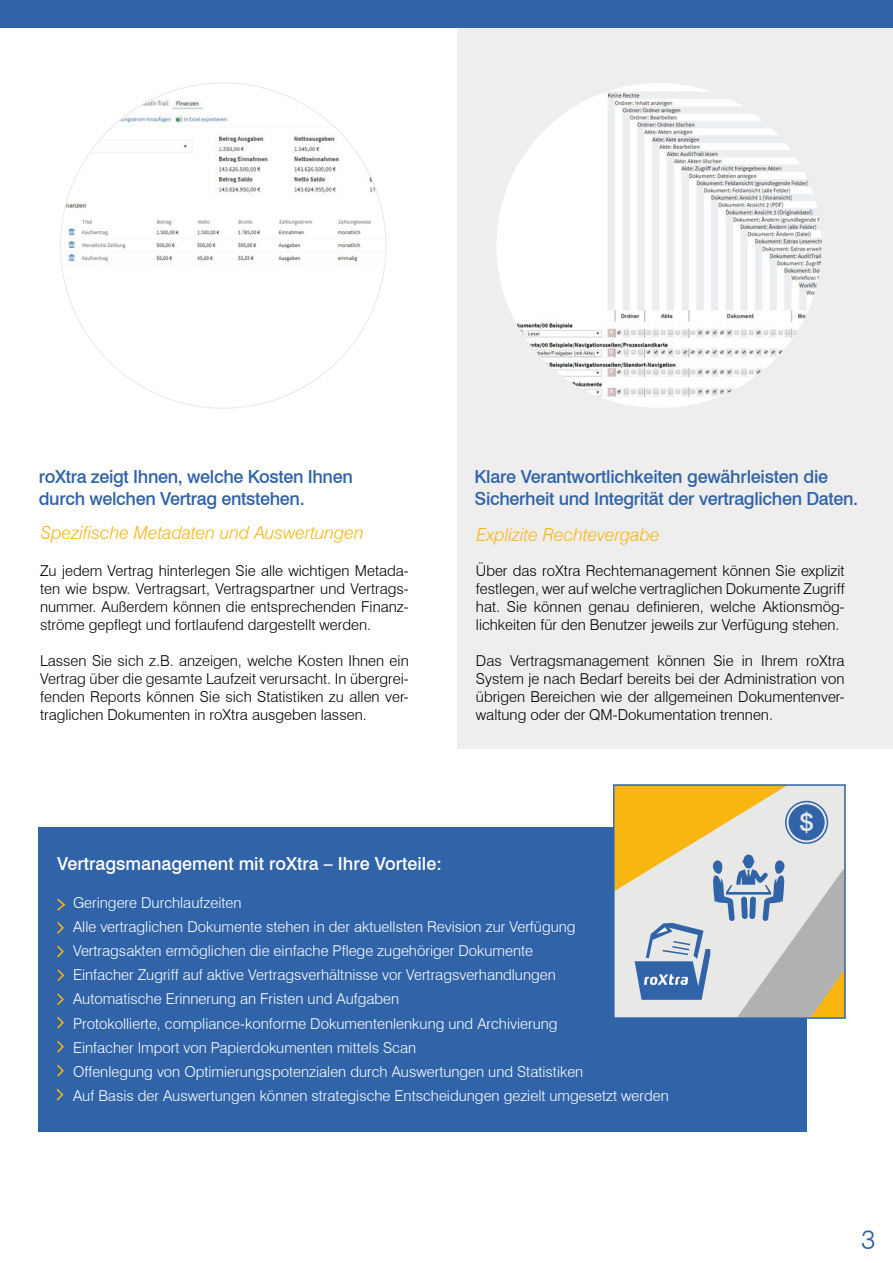
<style>
.page{position:relative;width:893px;height:1263px;background:#fff}
.page>*{position:absolute;margin:0;border:0;box-sizing:border-box;transform-origin:0 0}
.t1{font:300 27px "Swiss 721 BT";color:#3063a8}
.t2{font:500 25.95px "Swiss 721 BT";color:#e8e8e7}
.t3{font:500 18px/21.6px "Swiss 721 BT";letter-spacing:-.02em;color:#3063a8}
.t4{font:italic 300 18px "Swiss 721 BT";color:#f9b60f}
.t5{font:500 18px "Swiss 721 BT";color:#fff}
.t6{font:300 15px/18px "Swiss 721 BT";color:#000;text-align:justify}
.t7{font:300 15px/24px "Swiss 721 BT";color:#fff}
</style>
<div class="page">
<div style="left:39px;top:827px;width:768px;height:304px;background:#3063a8"></div>
<div style="left:457px;top:26px;width:436px;height:723px;background:#eee"></div>
<img style="left:61px;top:83px;width:325px;height:325px;border-radius:163px">
<img style="left:496px;top:83px;width:326px;height:325px;border-radius:163px">
<svg style="left:57px;top:922px;width:7px;height:12px"></svg>
<svg style="left:57px;top:945px;width:7px;height:13px"></svg>
<svg style="left:57px;top:969px;width:8px;height:12px"></svg>
<svg style="left:57px;top:993px;width:7px;height:12px"></svg>
<svg style="left:57px;top:1017px;width:7px;height:12px"></svg>
<svg style="left:57px;top:1041px;width:7px;height:12px"></svg>
<svg style="left:57px;top:898px;width:9px;height:13px"></svg>
<svg style="left:57px;top:1065px;width:7px;height:12px"></svg>
<div style="left:613px;top:784px;width:233px;height:235px;border:2px solid #3063a8"></div>
<svg style="left:614px;top:785px;width:231px;height:232px;background:#d1c9b0"></svg>
<img style="left:644px;top:974px;width:43px;height:10px">
<svg style="left:786px;top:801px;width:41px;height:42px"></svg>
<div style="left:785px;top:801px;width:43px;height:43px;border:2px solid #3063a8;border-radius:50%"></div>
<div style="left:788px;top:804px;width:37px;height:37px;background:#3063a8;border-radius:50%"></div>
<div style="left:787px;top:803px;width:39px;height:39px;border:1px solid #e8e8e7;border-radius:50%"></div>
<div style="left:0;top:0;width:893px;height:27px;background:#3063a8"></div>
<svg style="left:56px;top:1088px;width:8px;height:13px"></svg>
<p class="t3" style="left:39px;top:466px;width:316px">roXtra zeigt Ihnen, welche Kosten Ihnen durch welchen Vertrag entstehen.</p>
<p class="t3" style="left:475px;top:466px;width:385px">Klare Verantwortlichkeiten gewährleisten die<br>Sicherheit und Integrität der vertraglichen Daten.</p>
<p class="t4" style="left:41px;top:521px;width:325px">Spezifische Metadaten und Auswertungen</p>
<p class="t4" style="left:477px;top:524px;width:185px">Explizite Rechtevergabe</p>
<p class="t6" style="left:40px;top:562px;width:370px">Zu jedem Vertrag hinterlegen Sie alle wichtigen Metada&shy;ten wie bspw. Vertragsart, Vertragspartner und Vertrags&shy;nummer. Außerdem können die entsprechenden Finanz&shy;ströme gepflegt und fortlaufend dargestellt werden.</p>
<p class="t6" style="left:40px;top:652px;width:370px">Lassen Sie sich z.B. anzeigen, welche Kosten Ihnen ein Vertrag über die gesamte Laufzeit verursacht. In übergrei&shy;fenden Reports können Sie sich Statistiken zu allen ver&shy;traglichen Dokumenten in roXtra ausgeben lassen.</p>
<p class="t6" style="left:476px;top:562px;width:370px">Über das roXtra Rechtemanagement können Sie explizit festlegen, wer auf welche vertraglichen Dokumente Zugriff hat. Sie können genau definieren, welche Aktionsmög&shy;lichkeiten für den Benutzer jeweils zur Verfügung stehen.</p>
<p class="t6" style="left:476px;top:652px;width:370px">Das Vertragsmanagement können Sie in Ihrem roXtra System je nach Bedarf bereits bei der Administration von übrigen Bereichen wie der allgemeinen Dokumentenver&shy;waltung oder der QM-Dokumentation trennen.</p>
<h2 class="t2" style="left:799px;top:806px;width:16px">$</h2>
<p class="t5" style="left:57px;top:853px;width:386px">Vertragsmanagement mit roXtra – Ihre Vorteile:</p>
<p class="t7" style="left:73px;top:891px;width:597px">Geringere Durchlaufzeiten<br>Alle vertraglichen Dokumente stehen in der aktuellsten Revision zur Verfügung<br>Vertragsakten ermöglichen die einfache Pflege zugehöriger Dokumente<br>Einfacher Zugriff auf aktive Vertragsverhältnisse vor Vertragsverhandlungen<br>Automatische Erinnerung an Fristen und Aufgaben<br>Protokollierte, compliance-konforme Dokumentenlenkung und Archivierung<br>Einfacher Import von Papierdokumenten mittels Scan<br>Offenlegung von Optimierungspotenzialen durch Auswertungen und Statistiken<br>Auf Basis der Auswertungen können strategische Entscheidungen gezielt umgesetzt werden</p>
<h1 class="t1" style="left:861px;top:1222px;width:16px">3</h1>
</div>
